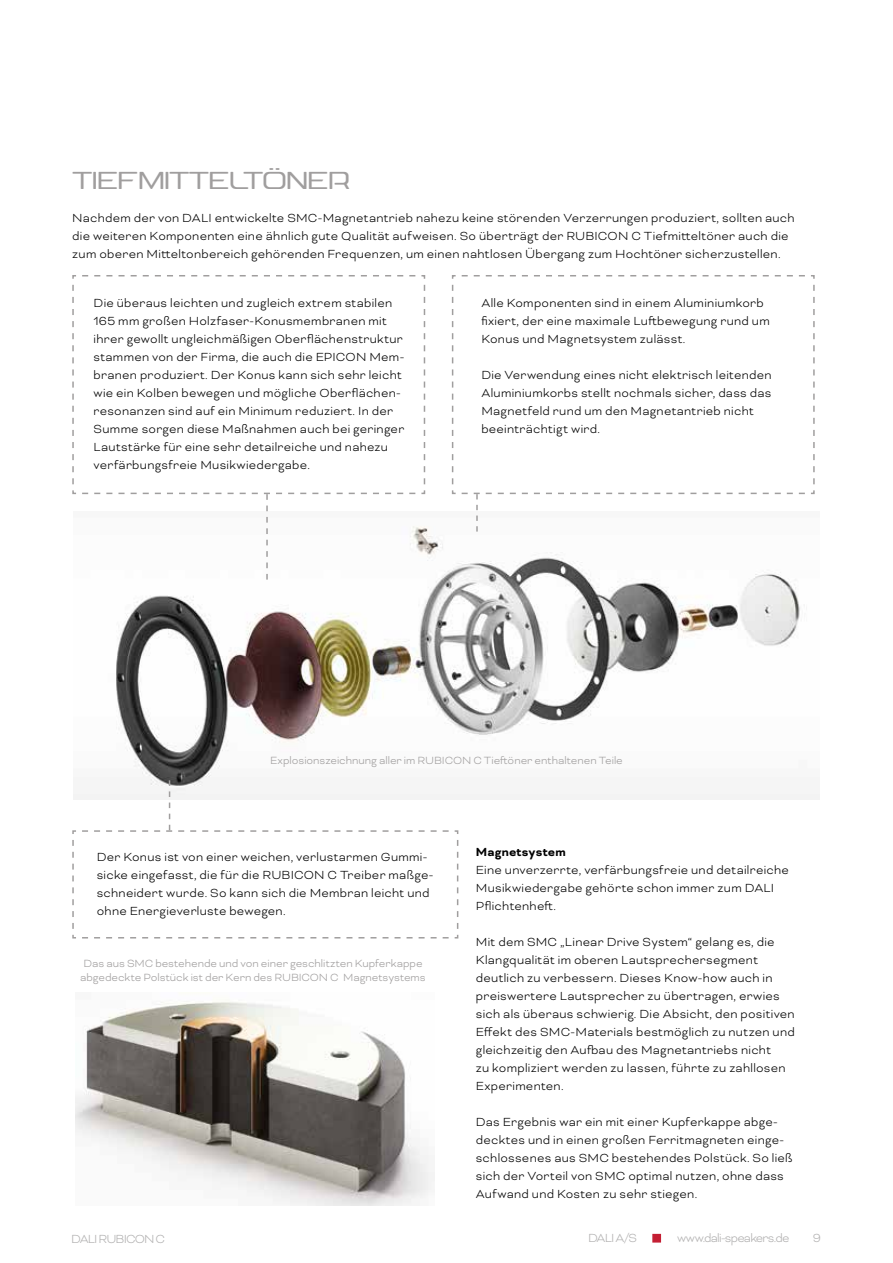
<style>
.page{position:relative;width:893px;height:1263px;background:#fff}
.page>*{position:absolute;margin:0;border:0;box-sizing:border-box;transform-origin:0 0}
.t1{font:300 30px "Dali Font 2";letter-spacing:-.025em;color:#a09e9e}
.t2{font:300 13.5px/18px "Bicyclette";letter-spacing:.02em;color:#000}
.t3{font:300 13.5px "Bicyclette";letter-spacing:-.06em;color:#b2b1b1}
.t4{font:700 13.5px "Bicyclette";letter-spacing:.015em;color:#000}
.t5{font:300 12px/14.4px "Bicyclette";color:#a09e9e}
</style>
<div class="page">
<div style="left:652px;top:1234px;width:9px;height:8px;background:#c41e33;border:2px solid #c41e33"></div>
<img style="left:116px;top:526px;width:704px;height:274px">
<svg style="left:72px;top:275px;width:354px;height:220px"></svg>
<svg style="left:82px;top:493px;width:336px;height:87px"></svg>
<svg style="left:451px;top:275px;width:364px;height:220px"></svg>
<svg style="left:462px;top:493px;width:346px;height:39px"></svg>
<svg style="left:72px;top:780px;width:387px;height:159px"></svg>
<img style="left:76px;top:1001px;width:359px;height:204px">
<h1 class="t1" style="left:72px;top:166px;width:280px">TIEFMITTELTÖNER</h1>
<p class="t2" style="left:72px;top:208px;width:724px">Nachdem der von DALI entwickelte SMC-Magnetantrieb nahezu keine störenden Verzerrungen produziert, sollten auch die weiteren Komponenten eine ähnlich gute Qualität aufweisen. So überträgt der RUBICON C Tiefmitteltöner auch die zum oberen Mitteltonbereich gehörenden Frequenzen, um einen nahtlosen Übergang zum Hochtöner sicherzustellen.</p>
<p class="t2" style="left:94px;top:294px;width:312px">Die überaus leichten und zugleich extrem stabilen 165 mm großen Holzfaser-Konusmembranen mit ihrer gewollt ungleichmäßigen Oberflächenstruktur stammen von der Firma, die auch die EPICON Mem&shy;branen produziert. Der Konus kann sich sehr leicht wie ein Kolben bewegen und mögliche Oberflächen&shy;resonanzen sind auf ein Minimum reduziert. In der Summe sorgen diese Maßnahmen auch bei geringer Lautstärke für eine sehr detailreiche und nahezu verfärbungsfreie Musikwiedergabe.</p>
<p class="t2" style="left:481px;top:294px;width:290px">Alle Komponenten sind in einem Aluminiumkorb fixiert, der eine maximale Luftbewegung rund um<br>Konus und Magnetsystem zulässt.</p>
<p class="t2" style="left:481px;top:366px;width:292px">Die Verwendung eines nicht elektrisch leitenden Aluminiumkorbs stellt nochmals sicher, dass das Magnetfeld rund um den Magnetantrieb nicht beeinträchtigt wird.</p>
<p class="t5" style="left:270px;top:753px;width:354px">Explosionszeichnung aller im RUBICON C Tieftöner enthaltenen Teile</p>
<p class="t2" style="left:97px;top:847px;width:338px">Der Konus ist von einer weichen, verlustarmen Gummi&shy;sicke eingefasst, die für die RUBICON C Treiber maßge&shy;schneidert wurde. So kann sich die Membran leicht und ohne Energieverluste bewegen.</p>
<p class="t5" style="left:80px;top:955px;width:347px">Das aus SMC bestehende und von einer geschlitzten Kupferkappe abgedeckte Polstück ist der Kern des RUBICON C Magnetsystems</p>
<p class="t4" style="left:476px;top:844px;width:91px">Magnetsystem</p>
<p class="t2" style="left:476px;top:861px;width:315px">Eine unverzerrte, verfärbungsfreie und detailreiche<br>Musikwiedergabe gehörte schon immer zum DALI<br>Pflichtenheft.</p>
<p class="t2" style="left:476px;top:933px;width:320px">Mit dem SMC „Linear Drive System“ gelang es, die Klangqualität im oberen Lautsprechersegment deutlich zu verbessern. Dieses Know-how auch in preiswertere Lautsprecher zu übertragen, erwies sich als überaus schwierig. Die Absicht, den positiven Effekt des SMC-Materials bestmöglich zu nutzen und gleichzeitig den Aufbau des Magnetantriebs nicht<br>zu kompliziert werden zu lassen, führte zu zahllosen Experimenten.</p>
<p class="t2" style="left:476px;top:1113px;width:318px">Das Ergebnis war ein mit einer Kupferkappe abge&shy;decktes und in einen großen Ferritmagneten einge&shy;schlossenes aus SMC bestehendes Polstück. So ließ sich der Vorteil von SMC optimal nutzen, ohne dass Aufwand und Kosten zu sehr stiegen.</p>
<p class="t3" style="left:71px;top:1231px;width:95px">DALI RUBICON C</p>
<p class="t3" style="left:588px;top:1230px;width:50px">DALI A/S</p>
<p class="t3" style="left:677px;top:1230px;width:114px">www.dali-speakers.de</p>
<p class="t3" style="left:813px;top:1230px;width:10px">9</p>
</div>
